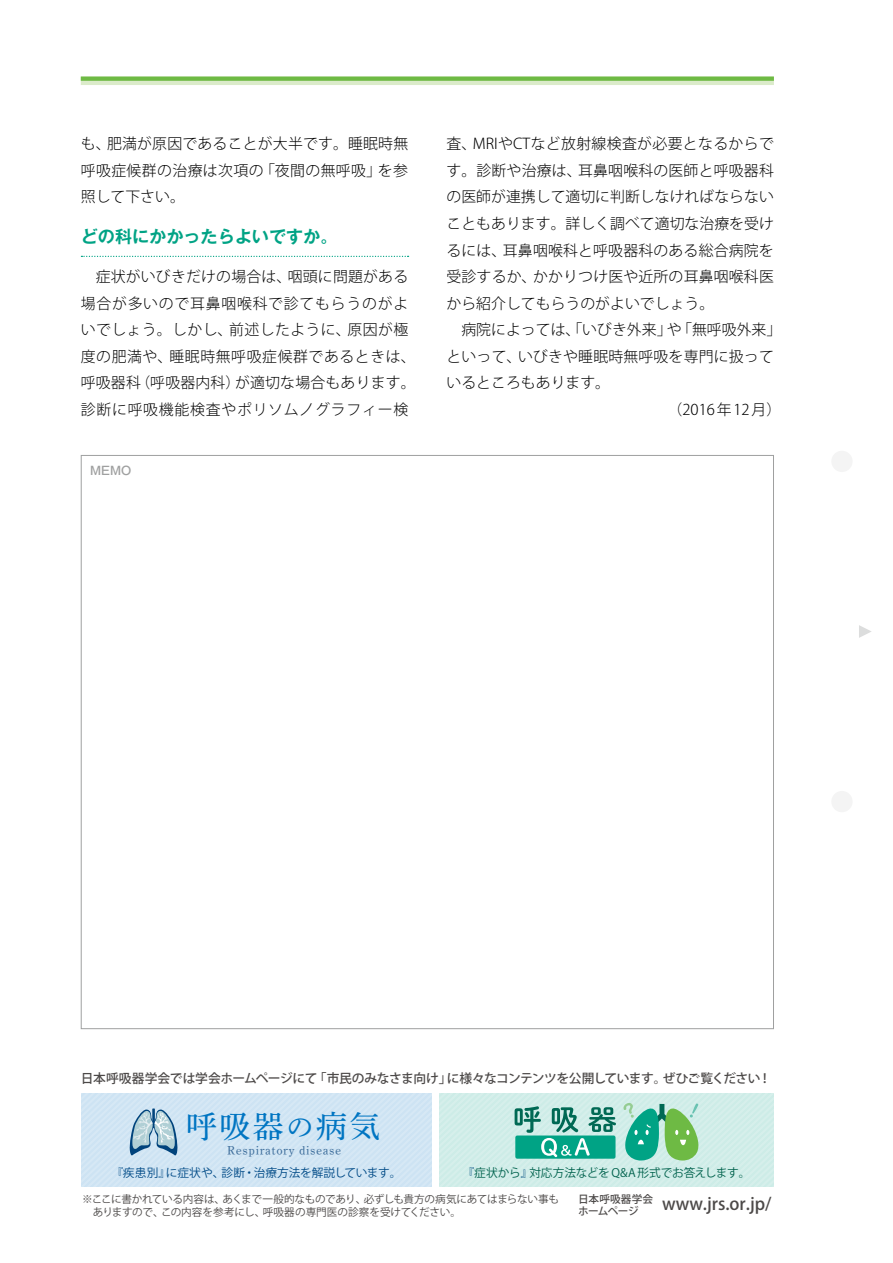
<style>
.page{position:relative;width:893px;height:1263px;background:#fff}
.page>*{position:absolute;margin:0;border:0;box-sizing:border-box;transform-origin:0 0}
.t1{font:30.9px "Shuei Min Pro M";color:#0075c2}
.t2{font:700 17.1px "Gothic MB101 Pro De";color:#00a385}
.t3{font:500 16.95px "Koz Go Pro";color:#4c4948}
.t4{font:300 14.85px/26.5px "Koz Go Pro";letter-spacing:.015em;color:#000;text-align:justify}
.t5{font:300 14.85px/26.5px "Koz Go Pro";letter-spacing:.04em;color:#000;text-align:center}
.t6{font:500 12.75px "Koz Go Pro";letter-spacing:-.035em;color:#4c4948}
.t7{font:12.15px "Shuei Min Pro M";letter-spacing:.05em;color:#00437c}
.t8{font:11.7px "Koz Go Pro";letter-spacing:-.01em;color:#00538d}
.t9{font:11.7px "Koz Go Pro";letter-spacing:-.025em;color:#006954}
.t10{font:500 11.7px "Gothic MB101 Pro";color:#9fa0a0}
.t11{font:10.65px/12.8px "Koz Go Pro";letter-spacing:-.025em;color:#4c4948}
.t12{font:500 10.65px/11.7px "Koz Go Pro";letter-spacing:-.02em;color:#4c4948}
.s1{font-size:27.75px}
.s2{color:#00538d}
</style>
<div class="page">
<svg style="left:81px;top:1093px;width:693px;height:94px;background:#bfe0e2"></svg>
<div style="left:81px;top:77px;width:693px;height:8px;background:#dbebca"></div>
<svg style="left:81px;top:77px;width:693px;height:4px;background:#73bc4a"></svg>
<svg style="left:859px;top:625px;width:12px;height:13px"></svg>
<div style="left:831px;top:791px;width:22px;height:21px;background:#f4f4f4;border-radius:50%"></div>
<div style="left:831px;top:451px;width:22px;height:21px;background:#f4f4f4;border-radius:50%"></div>
<svg style="left:81px;top:256px;width:328px;height:1px"></svg>
<p class="t4" style="left:81px;top:131px;width:329px">も、肥満が原因であることが大半です。睡眠時無呼吸症候群の治療は次項の「夜間の無呼吸」を参照して下さい。</p>
<p class="t2" style="left:81px;top:222px;width:258px">どの科にかかったらよいですか。</p>
<p class="t5" style="left:81px;top:263px;width:336px">症状がいびきだけの場合は、咽頭に問題がある<br>場合が多いので耳鼻咽喉科で診てもらうのがよいでしょう。しかし、前述したように、原因が極度の肥満や、睡眠時無呼吸症候群であるときは、呼吸器科（呼吸器内科）が適切な場合もあります。診断に呼吸機能検査やポリソムノグラフィー検</p>
<p class="t10" style="left:90px;top:460px;width:43px">MEMO</p>
<p class="t4" style="left:446px;top:131px;width:329px">査、MRIやCTなど放射線検査が必要となるからです。診断や治療は、耳鼻咽喉科の医師と呼吸器科の医師が連携して適切に判断しなければならないこともあります。詳しく調べて適切な治療を受けるには、耳鼻咽喉科と呼吸器科のある総合病院を受診するか、かかりつけ医や近所の耳鼻咽喉科医から紹介してもらうのがよいでしょう。</p>
<p class="t4" style="left:461px;top:317px;width:321px">病院によっては、「いびき外来」や「無呼吸外来」</p>
<p class="t4" style="left:446px;top:343px;width:329px">といって、いびきや睡眠時無呼吸を専門に扱って</p>
<p class="t4" style="left:446px;top:370px;width:165px">いるところもあります。</p>
<p class="t4" style="left:668px;top:396px;width:115px">（2016 年 12 月）</p>
<p class="t6" style="left:81px;top:1070px;width:692px">日本呼吸器学会では学会ホームページにて 「市民のみなさま向け」に様々なコンテンツを公開しています。ぜひご覧ください！</p>
<h1 class="t1" style="left:186px;top:1104px;width:196px">呼吸器<span class="s1">の</span>病気</h1>
<p class="t7" style="left:227px;top:1141px;width:116px">Respiratory disease</p>
<p class="t3" style="left:662px;top:1193px;width:111px">www.jrs.or.jp/</p>
<p class="t8" style="left:111px;top:1165px;width:292px">『疾患別』に症状や、診断・治療方法を解説しています。</p>
<p class="t9" style="left:462px;top:1165px;width:290px"><span class="s2">『</span>症状から<span class="s2">』</span>対応方法などを Q&amp;A 形式でお答えします。</p>
<p class="t11" style="left:82px;top:1193px;width:479px">※ここに書かれている内容は、あくまで一般的なものであり、必ずしも貴方の病気にあてはまらない事も　ありますので、この内容を参考にし、呼吸器の専門医の診察を受けてください。</p>
<p class="t12" style="left:578px;top:1194px;width:77px">日本呼吸器学会ホームページ</p>
</div>
